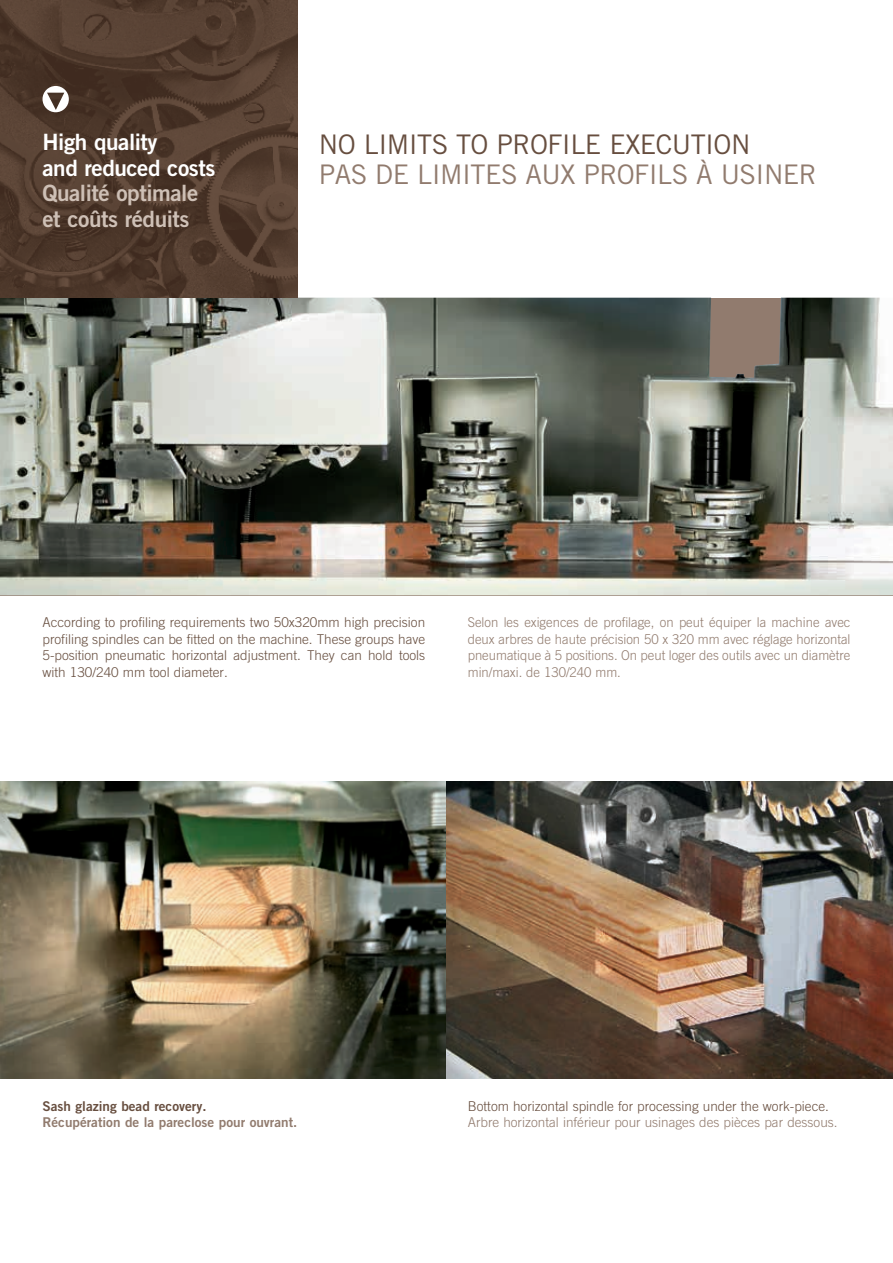
<style>
.page{position:relative;width:893px;height:1263px;background:#fff}
.page>*{position:absolute;margin:0;border:0;box-sizing:border-box;transform-origin:0 0}
.t1{font:27px "Trade Gothic";letter-spacing:-.02em;color:#917b6e}
.t2{font:27px "Trade Gothic";letter-spacing:-.02em;color:#674e3f}
.t3{font:22.5px/25.5px "Trade Gothic Bold Two";letter-spacing:-.02em;color:#cec0b6}
.t4{font:22.5px/25.5px "Trade Gothic Bold Two";letter-spacing:-.02em;color:#fff}
.t5{font:300 13.5px/16.5px "Trade Gothic";color:#674e3f;text-align:justify}
.t6{font:300 13.5px/16.5px "Trade Gothic";color:#917b6e;text-align:justify}
.t7{font:13.5px "Trade Gothic Bold Two";color:#917b6e}
.t8{font:13.5px "Trade Gothic Bold Two";color:#674e3f}
</style>
<div class="page">
<hr style="left:892px;top:0;width:1px;height:298px;background:#af9c8f">
<img style="left:0;top:298px;width:893px;height:297px">
<img style="left:0;top:781px;width:446px;height:298px">
<img style="left:446px;top:781px;width:447px;height:298px">
<img style="left:0;top:0;width:298px;height:298px">
<svg style="left:43px;top:86px;width:26px;height:26px"></svg>
<h2 class="t4" style="left:43px;top:129px;width:174px">High quality<br>and reduced costs</h2>
<h2 class="t3" style="left:43px;top:180px;width:157px">Qualité optimale et coûts réduits</h2>
<h1 class="t2" style="left:319px;top:128px;width:433px">NO LIMITS TO PROFILE EXECUTION</h1>
<h1 class="t1" style="left:319px;top:158px;width:499px">PAS DE LIMITES AUX PROFILS À USINER</h1>
<p class="t5" style="left:43px;top:614px;width:384px">According to profiling requirements two 50x320mm high precision profiling spindles can be fitted on the machine. These groups have 5-position pneumatic horizontal adjustment. They can hold tools with 130/240 mm tool diameter.</p>
<p class="t6" style="left:468px;top:614px;width:384px">Selon les exigences de profilage, on peut équiper la machine avec deux arbres de haute précision 50 x 320 mm avec réglage horizontal pneumatique à 5 positions. On peut loger des outils avec un diamètre min/maxi. de 130/240 mm.</p>
<p class="t8" style="left:43px;top:1098px;width:165px">Sash glazing bead recovery.</p>
<p class="t7" style="left:43px;top:1114px;width:256px">Récupération de la pareclose pour ouvrant.</p>
<p class="t5" style="left:468px;top:1097px;width:363px">Bottom horizontal spindle for processing under the work-piece.</p>
<p class="t6" style="left:468px;top:1114px;width:371px">Arbre horizontal inférieur pour usinages des pièces par dessous.</p>
</div>
